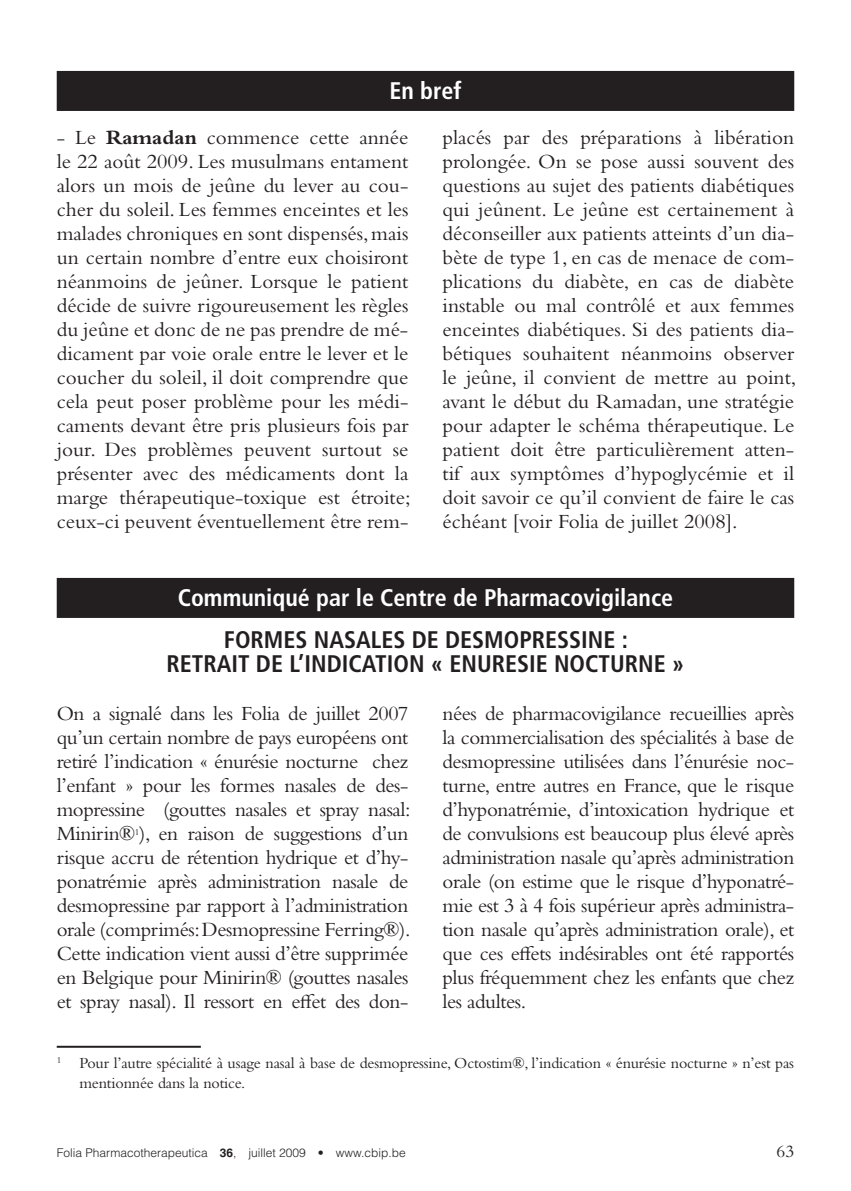
<style>
.page{position:relative;width:851px;height:1191px;background:#fff}
.page>*{position:absolute;margin:0;border:0;box-sizing:border-box;transform-origin:0 0}
.t1{font:700 condensed 24px/24px "Frutiger LT Std";color:#231f20;text-align:center}
.t2{font:700 condensed 24px "Frutiger LT Std";color:#fff}
.t3{font:21px/24px "Bembo Std";letter-spacing:-.02em;color:#231f20;text-align:justify}
.t4{font:18px "Bembo Std";color:#231f20}
.t5{font:16px/20px "Bembo Std";letter-spacing:-.01em;color:#231f20}
.t6{font:300 12px "Helvetica LT Std";color:#231f20}
.t7{font:9.4px "Bembo Std";color:#231f20}
.s1{font-weight:700}
</style>
<div class="page">
<div style="left:57px;top:578px;width:737px;height:40px;background:#231f20"></div>
<hr style="left:57px;top:1045px;width:144px;height:2px;background:#231f20">
<div style="left:57px;top:71px;width:737px;height:40px;background:#231f20"></div>
<p class="t2" style="left:389px;top:77px;width:73px">En bref</p>
<p class="t3" style="left:57px;top:125px;width:355px">- Le <span class="s1">Ramadan</span> commence cette année le 22 août 2009. Les musulmans entament alors un mois de jeûne du lever au cou&shy;cher du soleil. Les femmes enceintes et les malades chroniques en sont dispensés, mais un certain nombre d’entre eux choisiront néanmoins de jeûner. Lorsque le patient décide de suivre rigoureusement les règles du jeûne et donc de ne pas prendre de mé&shy;dicament par voie orale entre le lever et le coucher du soleil, il doit comprendre que cela peut poser problème pour les médi&shy;caments devant être pris plusieurs fois par jour. Des problèmes peuvent surtout se présenter avec des médicaments dont la marge thérapeutique-toxique est étroite; ceux-ci peuvent éventuellement être rem-</p>
<p class="t3" style="left:442px;top:125px;width:355px">placés par des préparations à libération prolongée. On se pose aussi souvent des questions au sujet des patients diabétiques qui jeûnent. Le jeûne est certainement à déconseiller aux patients atteints d’un dia&shy;bète de type 1, en cas de menace de com&shy;plications du diabète, en cas de diabète instable ou mal contrôlé et aux femmes enceintes diabétiques. Si des patients dia&shy;bétiques souhaitent néanmoins observer le jeûne, il convient de mettre au point, avant le début du Ramadan, une stratégie pour adapter le schéma thérapeutique. Le patient doit être particulièrement atten&shy;tif aux symptômes d’hypoglycémie et il doit savoir ce qu’il convient de faire le cas échéant [voir Folia de juillet 2008].</p>
<p class="t2" style="left:178px;top:583px;width:497px">Communiqué par le Centre de Pharmacovigilance</p>
<p class="t1" style="left:166px;top:628px;width:519px">FORMES NASALES DE DESMOPRESSINE :<br>RETRAIT DE L’INDICATION « ENURESIE NOCTURNE »</p>
<p class="t3" style="left:57px;top:701px;width:355px">On a signalé dans les Folia de juillet 2007 qu’un certain nombre de pays européens ont retiré l’indication « énurésie nocturne chez l’enfant » pour les formes nasales de des&shy;mopressine (gouttes nasales et spray nasal:<br>Minirin® ), en raison de suggestions d’un</p>
<p class="t3" style="left:442px;top:701px;width:353px">nées de pharmacovigilance recueillies après la commercialisation des spécialités à base de desmopressine utilisées dans l’énurésie noc&shy;turne, entre autres en France, que le risque d’hyponatrémie, d’intoxication hydrique et de convulsions est beaucoup plus élevé après administration nasale qu’après administration orale (on estime que le risque d’hyponatré&shy;mie est 3 à 4 fois supérieur après administra&shy;tion nasale qu’après administration orale), et que ces effets indésirables ont été rapportés plus fréquemment chez les enfants que chez les adultes.</p>
<p class="t7" style="left:135px;top:826px;width:6px">1</p>
<p class="t3" style="left:57px;top:845px;width:355px">risque accru de rétention hydrique et d’hy&shy;ponatrémie après administration nasale de desmopressine par rapport à l’administration orale (comprimés: Desmopressine Ferring®).<br>Cette indication vient aussi d’être supprimée en Belgique pour Minirin® (gouttes nasales et spray nasal). Il ressort en effet des don-</p>
<p class="t5" style="left:79px;top:1052px;width:716px;text-indent:-23px"><sup>1</sup> Pour l’autre spécialité à usage nasal à base de desmopressine, Octostim®, l’indication « énurésie nocturne » n’est pas mentionnée dans la notice.</p>
<p class="t6" style="left:57px;top:1145px;width:350px">Folia Pharmacotherapeutica <span class="s1">36</span>, juillet 2009 • www.cbip.be</p>
<p class="t4" style="left:776px;top:1140px;width:19px">63</p>
</div>
